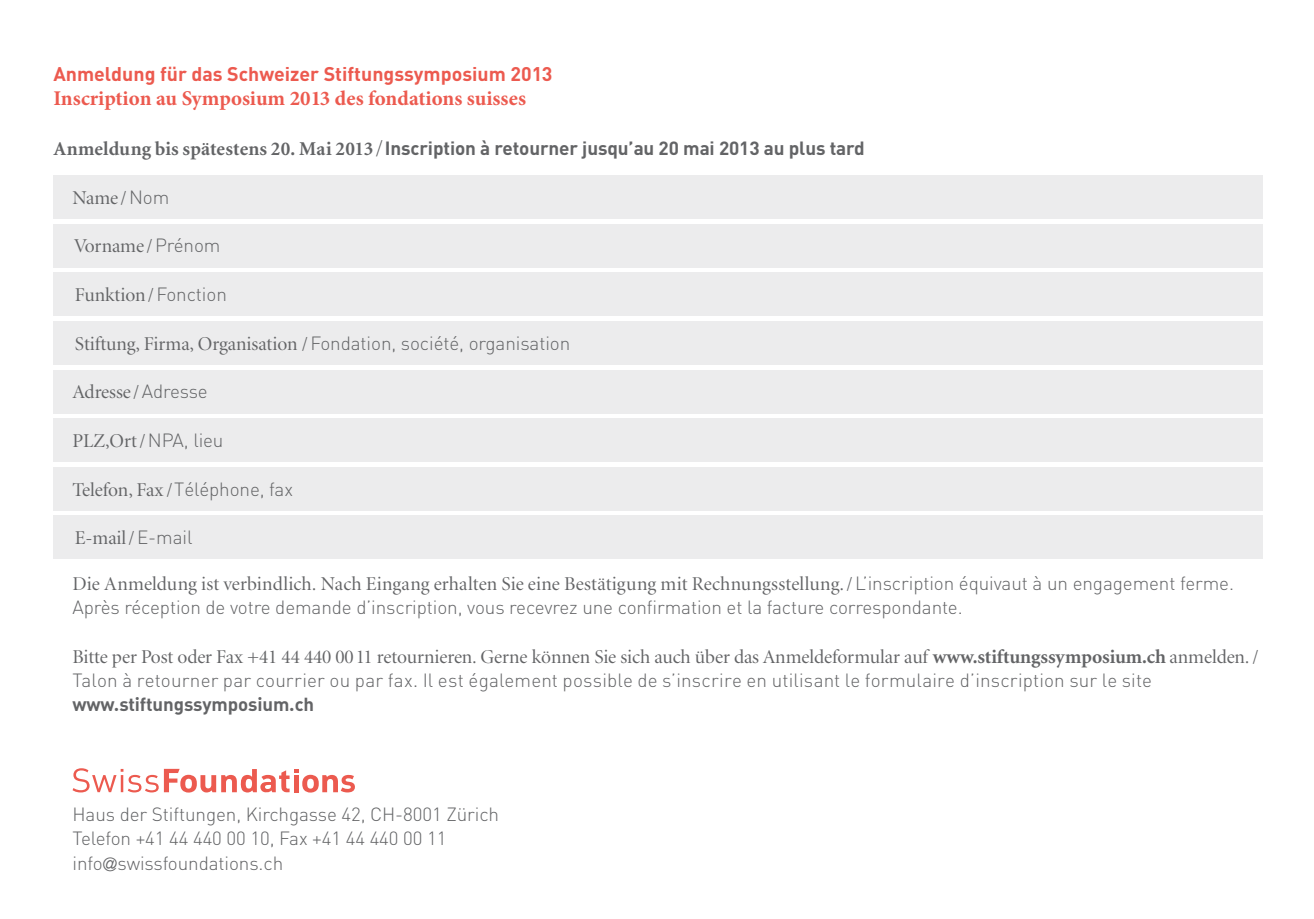
<style>
.page{position:relative;width:1314px;height:919px;background:#fff}
.page>*{position:absolute;margin:0;border:0;box-sizing:border-box;transform-origin:0 0}
.t1{font:700 20.93px "Minion Pro";color:#ec5a4f}
.t2{font:19.57px "Minion Display";letter-spacing:-.005em;color:#636466}
.t3{font:700 19.57px "DIN";color:#ec5a4f}
.t4{font:300 18.9px/24.3px "DIN";letter-spacing:-.005em;color:#636466}
.t5{font:18.9px "DIN Light Alternate";letter-spacing:.005em;color:#636466}
.t6{font:700 18.9px "DIN";letter-spacing:-.005em;color:#636466}
.t7{font:18.68px "DIN Bold Alternate";letter-spacing:-.005em;color:#636466}
.s1{font-family:"Minion";font-size:19.57px}
.s2{font-weight:300}
.s3{font-family:"DIN";font-weight:300;font-size:18.9px}
.s4{font-family:"Minion Display";font-weight:400;font-size:19.57px}
.s5{font-family:"Minion";font-weight:700}
.s6{font-family:"Avenir"}
</style>
<div class="page">
<div style="left:53px;top:175px;width:1210px;height:44px;background:#ececed"></div>
<div style="left:53px;top:224px;width:1210px;height:43px;background:#ececed"></div>
<div style="left:53px;top:272px;width:1210px;height:44px;background:#ececed"></div>
<div style="left:53px;top:321px;width:1210px;height:44px;background:#ececed"></div>
<div style="left:53px;top:369px;width:1210px;height:44px;background:#ececed"></div>
<div style="left:53px;top:418px;width:1210px;height:44px;background:#ececed"></div>
<div style="left:53px;top:467px;width:1210px;height:43px;background:#ececed"></div>
<div style="left:53px;top:515px;width:1210px;height:44px;background:#ececed"></div>
<svg style="left:73px;top:768px;width:282px;height:25px"></svg>
<p class="t3" style="left:53px;top:61px;width:501px">Anmeldung für das Schweizer Stiftungssymposium 2013</p>
<p class="t1" style="left:53px;top:83px;width:474px">Inscription au Symposium 2013 des fondations suisses</p>
<p class="t6" style="left:53px;top:136px;width:813px"><span class="s1">Anmeldung bis spätestens 20. Mai 2013</span> <span class="s2">/</span>I nscription à retourner jusqu’au 20 mai 2013 au plus tard</p>
<p class="t2" style="left:72px;top:188px;width:98px">Name /<span class="s3">Nom</span></p>
<p class="t2" style="left:74px;top:237px;width:148px">Vorname /<span class="s3">Prénom</span></p>
<p class="t2" style="left:75px;top:285px;width:154px">Funktion/<span class="s3">Fonction</span></p>
<p class="t4" style="left:75px;top:330px;width:497px"><span class="s4">Stiftung, Firma, Organisation /</span>Fondation, société, organisation</p>
<p class="t2" style="left:72px;top:382px;width:137px">Adresse /<span class="s3">Adresse</span></p>
<p class="t2" style="left:72px;top:431px;width:153px">PLZ,Ort/<span class="s3">NPA, lieu</span></p>
<p class="t4" style="left:72px;top:476px;width:222px"><span class="s4">Telefon, Fax /</span>Téléphone, fax</p>
<p class="t2" style="left:75px;top:528px;width:119px">E-mail/<span class="s3">E-mail</span></p>
<p class="t2" style="left:72px;top:574px;width:1163px">Die Anmeldung ist verbindlich. Nach Eingang erhalten Sie eine Bestätigung mit Rechnungsstellung./<span class="s3">L’inscription équivaut à un engagement ferme.</span></p>
<p class="t4" style="left:72px;top:595px;width:892px">Après réception de votre demande d’inscription, vous recevrez une confirmation et la facture correspondante.</p>
<p class="t2" style="left:72px;top:647px;width:1188px">Bitte per Post oder Fax +41 44 440 00 11 retournieren. Gerne können Sie sich auch über das Anmeldeformular auf <span class="s5">www.stiftungssymposium.ch</span> anmelden. /</p>
<p class="t5" style="left:72px;top:668px;width:1081px">Talon à retourner par courrier ou par fax. Il est également possible de s’inscrire en utilisant le formulaire d’inscription sur le site</p>
<p class="t7" style="left:72px;top:692px;width:243px">www.stiftungssymposium.ch</p>
<p class="t4" style="left:72px;top:801px;width:428px">Haus der Stiftungen, Kirchgasse 42, CH-8001 Zürich<br>Telefon +41 44 440 00 10, Fax +41 44 440 00 11 info<span class="s6">@</span>swissfoundations.ch</p>
</div>
